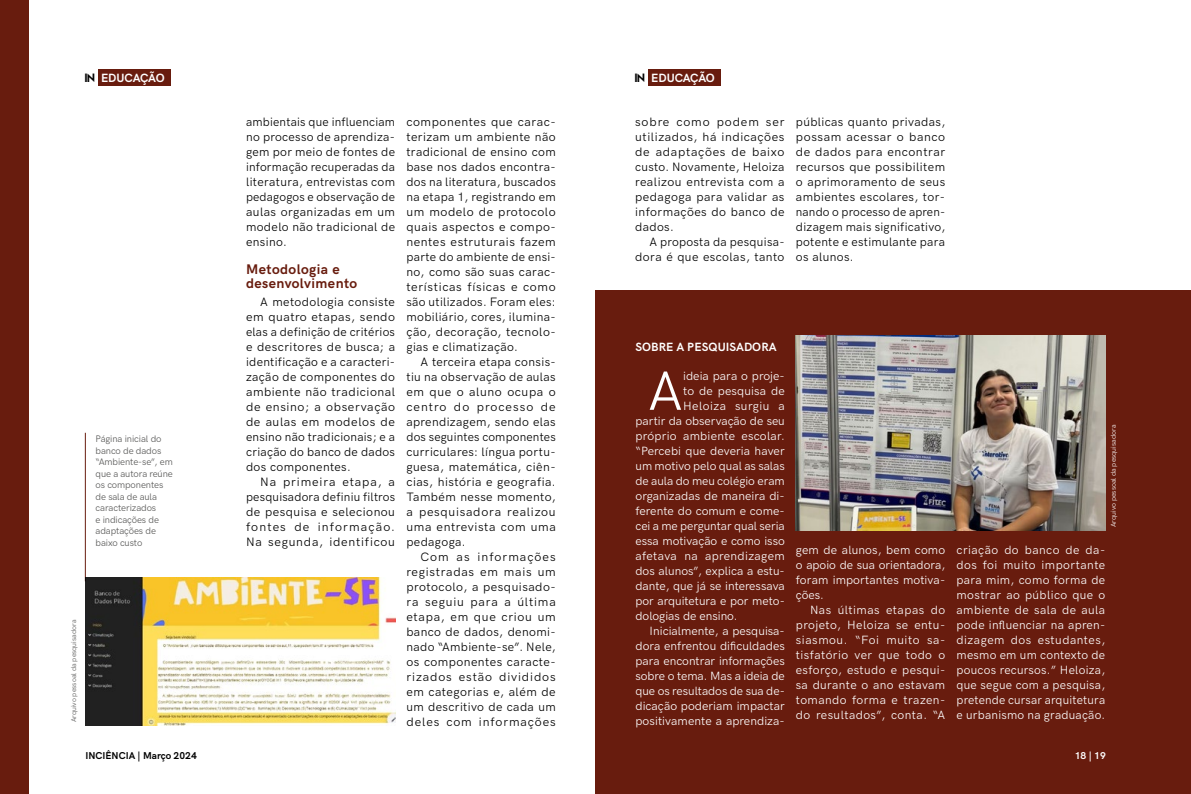
<style>
.page{position:relative;width:1191px;height:794px;background:#fff}
.page>*{position:absolute;margin:0;border:0;box-sizing:border-box;transform-origin:0 0}
.t1{font:55.5px "HK Grotesk";color:#fff}
.t2{font:700 14px/14px "HK Grotesk";letter-spacing:.03em;color:#681c0e}
.t3{font:12.2px/15px "HK Grotesk";letter-spacing:.03em;color:#000;text-align:justify}
.t4{font:12px/15px "HK Grotesk";letter-spacing:.005em;color:#fff;text-align:justify}
.t5{font:12px "HK Grotesk";letter-spacing:.03em;color:#fff}
.t6{font:700 12px "HK Grotesk";letter-spacing:-.03em;color:#fff}
.t7{font:700 12px "HK Grotesk";color:#fff}
.t8{font:12px "HK Grotesk";letter-spacing:.04em;color:#fff}
.t9{font:700 10px "HK Grotesk";color:#000}
.t10{font:700 10px "HK Grotesk";color:#fff}
.t11{font:9.5px/11.5px "HK Grotesk";letter-spacing:-.01em;color:#575756}
.t12{font:7px "HK Grotesk";color:#575756}
.t13{font:7px "HK Grotesk";color:#fff}
.s1{font-family:"Ambient";font-weight:400;color:#000}
</style>
<div class="page">
<div style="left:98px;top:69px;width:72px;height:16px;background:#681c0e"></div>
<div style="left:648px;top:69px;width:72px;height:16px;background:#681c0e"></div>
<div style="left:0;top:0;width:29px;height:794px;background:#681c0e"></div>
<img style="left:85px;top:577px;width:310px;height:149px">
<hr style="left:85px;top:433px;width:1px;height:148px;background:#681c0e">
<div style="left:595px;top:291px;width:596px;height:503px;background:#681c0e"></div>
<img style="left:796px;top:336px;width:310px;height:195px">
<p class="t6" style="left:85px;top:69px;width:81px"><span class="s1">IN</span> EDUCAÇÃO</p>
<p class="t6" style="left:635px;top:69px;width:81px"><span class="s1">IN</span> EDUCAÇÃO</p>
<p class="t11" style="left:96px;top:432px;width:79px">Página inicial do banco de dados “Ambiente-se”, em que a autora reúne os componentes de sala de aula caracterizados<br>e indicações de adaptações de baixo custo</p>
<p class="t12" style="left:69px;top:722px;width:104px;rotate:-90deg">Arquivo pessoal da pesquisadora</p>
<p class="t9" style="left:85px;top:748px;width:113px">INCIÊNCIA | Março 2024</p>
<p class="t3" style="left:246px;top:113px;width:151px">ambientais que influenciam no processo de aprendiza&shy;gem por meio de fontes de informação recuperadas da literatura, entrevistas com pedagogos e observação de aulas organizadas em um modelo não tradicional de ensino.</p>
<p class="t2" style="left:246px;top:261px;width:113px">Metodologia e desenvolvimento</p>
<p class="t3" style="left:246px;top:293px;width:151px;text-indent:14px">A metodologia consiste em quatro etapas, sendo elas a definição de critérios e descritores de busca; a identificação e a caracteri&shy;zação de componentes do ambiente não tradicional de ensino; a observação de aulas em modelos de ensino não tradicionais; e a criação do banco de dados dos componentes.</p>
<p class="t3" style="left:246px;top:473px;width:151px;text-indent:14px">Na primeira etapa, a pesquisadora definiu filtros de pesquisa e selecionou fontes de informação.<br>Na segunda, identificou</p>
<p class="t3" style="left:406px;top:113px;width:151px">componentes que carac&shy;terizam um ambiente não tradicional de ensino com base nos dados encontra&shy;dos na literatura, buscados na etapa 1, registrando em um modelo de protocolo quais aspectos e compo&shy;nentes estruturais fazem parte do ambiente de ensi&shy;no, como são suas carac&shy;terísticas físicas e como são utilizados. Foram eles: mobiliário, cores, ilumina&shy;ção, decoração, tecnolo&shy;gias e climatização.</p>
<p class="t3" style="left:406px;top:353px;width:151px;text-indent:14px">A terceira etapa consis&shy;tiu na observação de aulas em que o aluno ocupa o centro do processo de aprendizagem, sendo elas dos seguintes componentes curriculares: língua portu&shy;guesa, matemática, ciên&shy;cias, história e geografia.<br>Também nesse momento, a pesquisadora realizou uma entrevista com uma pedagoga.</p>
<p class="t3" style="left:406px;top:548px;width:151px;text-indent:14px">Com as informações registradas em mais um protocolo, a pesquisado&shy;ra seguiu para a última etapa, em que criou um banco de dados, denomi&shy;nado “Ambiente-se”. Nele, os componentes caracte&shy;rizados estão divididos em categorias e, além de um descritivo de cada um deles com informações</p>
<p class="t3" style="left:635px;top:113px;width:151px">sobre como podem ser utilizados, há indicações de adaptações de baixo custo. Novamente, Heloiza realizou entrevista com a pedagoga para validar as informações do banco de dados.</p>
<p class="t3" style="left:635px;top:233px;width:151px;text-align:right">A proposta da pesquisa&shy;dora é que escolas, tanto</p>
<p class="t3" style="left:796px;top:113px;width:151px">públicas quanto privadas, possam acessar o banco de dados para encontrar recursos que possibilitem o aprimoramento de seus ambientes escolares, tor&shy;nando o processo de apren&shy;dizagem mais significativo, potente e estimulante para os alunos.</p>
<p class="t7" style="left:635px;top:338px;width:143px">SOBRE A PESQUISADORA</p>
<h1 class="t1" style="left:648px;top:349px;width:37px">A</h1>
<p class="t4" style="left:683px;top:367px;width:103px">ideia para o proje-</p>
<p class="t4" style="left:683px;top:382px;width:103px">to de pesquisa de</p>
<p class="t8" style="left:683px;top:397px;width:103px">Heloiza surgiu a</p>
<p class="t4" style="left:635px;top:412px;width:151px">partir da observação de seu</p>
<p class="t4" style="left:635px;top:427px;width:151px">próprio ambiente escolar.</p>
<p class="t4" style="left:635px;top:442px;width:151px">“Percebi que deveria haver</p>
<p class="t4" style="left:635px;top:457px;width:151px">um motivo pelo qual as salas</p>
<p class="t4" style="left:635px;top:472px;width:151px">de aula do meu colégio eram</p>
<p class="t4" style="left:635px;top:487px;width:151px">organizadas de maneira di-</p>
<p class="t4" style="left:635px;top:502px;width:151px">ferente do comum e come-</p>
<p class="t4" style="left:635px;top:517px;width:151px">cei a me perguntar qual seria</p>
<p class="t4" style="left:635px;top:532px;width:151px">essa motivação e como isso</p>
<p class="t5" style="left:635px;top:547px;width:151px">afetava na aprendizagem</p>
<p class="t4" style="left:635px;top:562px;width:151px">dos alunos”, explica a estu-</p>
<p class="t4" style="left:635px;top:577px;width:151px">dante, que já se interessava</p>
<p class="t4" style="left:635px;top:592px;width:151px">por arquitetura e por meto-</p>
<p class="t4" style="left:635px;top:607px;width:103px">dologias de ensino.</p>
<p class="t4" style="left:649px;top:622px;width:137px">Inicialmente, a pesquisa-</p>
<p class="t4" style="left:635px;top:637px;width:151px">dora enfrentou dificuldades</p>
<p class="t4" style="left:635px;top:652px;width:151px">para encontrar informações</p>
<p class="t4" style="left:635px;top:667px;width:151px">sobre o tema. Mas a ideia de</p>
<p class="t4" style="left:635px;top:682px;width:151px">que os resultados de sua de-</p>
<p class="t4" style="left:635px;top:697px;width:151px">dicação poderiam impactar</p>
<p class="t4" style="left:635px;top:712px;width:151px">positivamente a aprendiza-</p>
<p class="t4" style="left:796px;top:542px;width:151px">gem de alunos, bem como o apoio de sua orientadora, foram importantes motiva&shy;ções.</p>
<p class="t4" style="left:796px;top:602px;width:151px;text-indent:14px">Nas últimas etapas do projeto, Heloiza se entu&shy;siasmou. “Foi muito sa&shy;tisfatório ver que todo o esforço, estudo e pesqui&shy;sa durante o ano estavam tomando forma e trazen&shy;do resultados”, conta. “A</p>
<p class="t13" style="left:1108px;top:527px;width:104px;rotate:-90deg">Arquivo pessoal da pesquisadora</p>
<p class="t4" style="left:956px;top:542px;width:150px">criação do banco de da&shy;dos foi muito importante para mim, como forma de mostrar ao público que o ambiente de sala de aula pode influenciar na apren&shy;dizagem dos estudantes, mesmo em um contexto de poucos recursos.” Heloiza, que segue com a pesquisa, pretende cursar arquitetura e urbanismo na graduação.</p>
<p class="t10" style="left:1074px;top:748px;width:33px">18 | 19</p>
</div>
